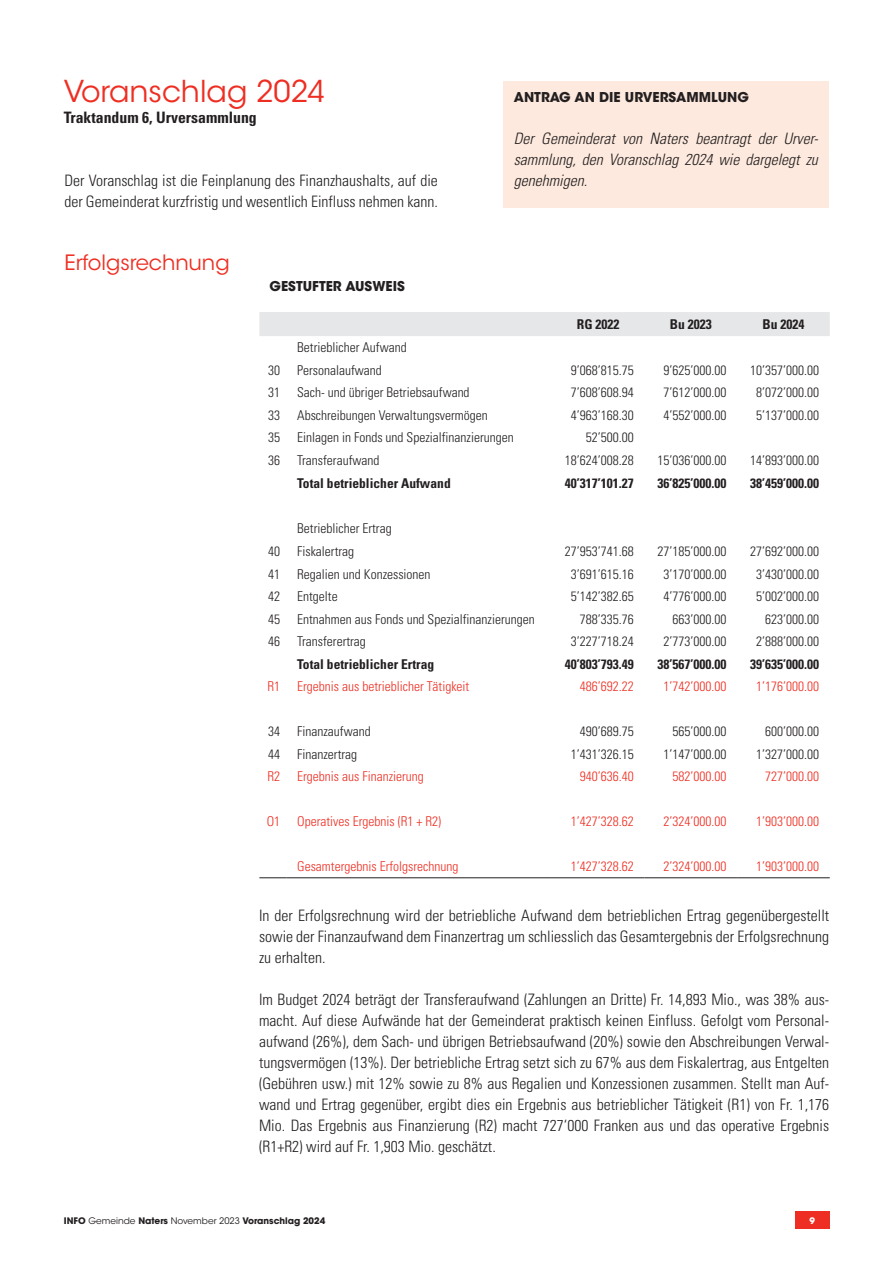
<style>
.page{position:relative;width:893px;height:1263px;background:#fff}
.page>*{position:absolute;margin:0;border:0;box-sizing:border-box;transform-origin:0 0}
.t1{font:30px "ITC Avant Garde Std";color:#ee2e22}
.t2{font:21px "ITC Avant Garde Std";color:#ee2e22}
.t3{font:300 condensed 15.75px/21px "Univers LT Std";color:#231f20;text-align:justify}
.t4{font:italic 300 condensed 15.75px/21px "Univers LT Std";color:#231f20;text-align:justify}
.t5{font:700 condensed 15.75px "Univers LT Std";color:#231f20}
.t6{font:300 condensed 13.5px "Univers LT Std";color:#231f20}
.t7{font:300 condensed 13.5px "Univers LT Std";color:#ee2e22}
.t8{font:700 condensed 13.5px "Univers LT Std";color:#231f20}
.t9{font:700 13.5px "ITC Avant Garde Std";color:#231f20}
.t10{font:700 9px "ITC Avant Garde Std";color:#231f20}
.t11{font:700 9px "ITC Avant Garde Std";color:#fff}
.s1{font-weight:400}
</style>
<div class="page">
<div style="left:795px;top:1212px;width:34px;height:17px;background:#ee2e22"></div>
<div style="left:259px;top:312px;width:571px;height:24px;background:#e6e7e9"></div>
<svg style="left:259px;top:877px;width:28px;height:1px"></svg>
<hr style="left:287px;top:877px;width:265px;height:1px;background:#231f20">
<hr style="left:552px;top:877px;width:93px;height:1px;background:#231f20">
<hr style="left:645px;top:877px;width:92px;height:1px;background:#231f20">
<hr style="left:737px;top:877px;width:93px;height:1px;background:#231f20">
<div style="left:503px;top:81px;width:325px;height:126px;background:#fde9dd"></div>
<h1 class="t1" style="left:64px;top:73px;width:263px">Voranschlag 2024</h1>
<p class="t5" style="left:64px;top:108px;width:195px">Traktandum 6, Urversammlung</p>
<p class="t3" style="left:64px;top:170px;width:375px">Der Voranschlag ist die Feinplanung des Finanzhaushalts, auf die der Gemeinderat kurzfristig und wesentlich Einfluss nehmen kann.</p>
<h2 class="t2" style="left:64px;top:250px;width:167px">Erfolgsrechnung</h2>
<p class="t9" style="left:270px;top:277px;width:137px">GESTUFTER AUSWEIS</p>
<p class="t6" style="left:297px;top:339px;width:111px">Betrieblicher Aufwand</p>
<p class="t9" style="left:514px;top:88px;width:237px">ANTRAG AN DIE URVERSAMMLUNG</p>
<p class="t4" style="left:514px;top:128px;width:306px">Der Gemeinderat von Naters beantragt der Urver&shy;sammlung, den Voranschlag 2024 wie dargelegt zu genehmigen.</p>
<p class="t8" style="left:577px;top:316px;width:44px">RG 2022</p>
<p class="t8" style="left:670px;top:316px;width:43px">Bu 2023</p>
<p class="t8" style="left:762px;top:316px;width:43px">Bu 2024</p>
<p class="t6" style="left:268px;top:362px;width:13px">30</p>
<p class="t6" style="left:297px;top:362px;width:86px">Personalaufwand</p>
<p class="t6" style="left:571px;top:362px;width:64px">9’068’815.75</p>
<p class="t6" style="left:664px;top:362px;width:64px">9’625’000.00</p>
<p class="t6" style="left:750px;top:362px;width:70px">10’357’000.00</p>
<p class="t6" style="left:268px;top:384px;width:13px">31</p>
<p class="t6" style="left:297px;top:384px;width:174px">Sach- und übriger Betriebsaufwand</p>
<p class="t6" style="left:571px;top:384px;width:64px">7’608’608.94</p>
<p class="t6" style="left:664px;top:384px;width:64px">7’612’000.00</p>
<p class="t6" style="left:756px;top:384px;width:64px">8’072’000.00</p>
<p class="t6" style="left:268px;top:407px;width:13px">33</p>
<p class="t6" style="left:297px;top:407px;width:192px">Abschreibungen Verwaltungsvermögen</p>
<p class="t6" style="left:571px;top:407px;width:64px">4’963’168.30</p>
<p class="t6" style="left:664px;top:407px;width:64px">4’552’000.00</p>
<p class="t6" style="left:756px;top:407px;width:64px">5’137’000.00</p>
<p class="t6" style="left:268px;top:429px;width:13px">35</p>
<p class="t6" style="left:297px;top:429px;width:218px">Einlagen in Fonds und Spezialfinanzierungen</p>
<p class="t6" style="left:586px;top:429px;width:49px">52’500.00</p>
<p class="t6" style="left:268px;top:452px;width:13px">36</p>
<p class="t6" style="left:297px;top:452px;width:84px">Transferaufwand</p>
<p class="t6" style="left:565px;top:452px;width:70px">18’624’008.28</p>
<p class="t6" style="left:658px;top:452px;width:70px">15’036’000.00</p>
<p class="t6" style="left:750px;top:452px;width:70px">14’893’000.00</p>
<p class="t8" style="left:297px;top:475px;width:155px">Total betrieblicher Aufwand</p>
<p class="t8" style="left:565px;top:475px;width:70px">40’317’101.27</p>
<p class="t8" style="left:658px;top:475px;width:70px">36’825’000.00</p>
<p class="t8" style="left:750px;top:475px;width:70px">38’459’000.00</p>
<p class="t6" style="left:297px;top:521px;width:96px">Betrieblicher Ertrag</p>
<p class="t6" style="left:268px;top:543px;width:13px">40</p>
<p class="t6" style="left:297px;top:543px;width:58px">Fiskalertrag</p>
<p class="t6" style="left:565px;top:543px;width:70px">27’953’741.68</p>
<p class="t6" style="left:658px;top:543px;width:70px">27’185’000.00</p>
<p class="t6" style="left:750px;top:543px;width:70px">27’692’000.00</p>
<p class="t6" style="left:268px;top:566px;width:13px">41</p>
<p class="t6" style="left:297px;top:566px;width:135px">Regalien und Konzessionen</p>
<p class="t6" style="left:571px;top:566px;width:64px">3’691’615.16</p>
<p class="t6" style="left:664px;top:566px;width:64px">3’170’000.00</p>
<p class="t6" style="left:756px;top:566px;width:64px">3’430’000.00</p>
<p class="t6" style="left:268px;top:588px;width:13px">42</p>
<p class="t6" style="left:297px;top:588px;width:42px">Entgelte</p>
<p class="t6" style="left:571px;top:588px;width:64px">5’142’382.65</p>
<p class="t6" style="left:664px;top:588px;width:64px">4’776’000.00</p>
<p class="t6" style="left:756px;top:588px;width:64px">5’002’000.00</p>
<p class="t6" style="left:268px;top:611px;width:13px">45</p>
<p class="t6" style="left:297px;top:611px;width:239px">Entnahmen aus Fonds und Spezialfinanzierungen</p>
<p class="t6" style="left:580px;top:611px;width:55px">788’335.76</p>
<p class="t6" style="left:673px;top:611px;width:55px">663’000.00</p>
<p class="t6" style="left:765px;top:611px;width:55px">623’000.00</p>
<p class="t6" style="left:268px;top:633px;width:13px">46</p>
<p class="t6" style="left:297px;top:633px;width:70px">Transferertrag</p>
<p class="t6" style="left:571px;top:633px;width:64px">3’227’718.24</p>
<p class="t6" style="left:664px;top:633px;width:64px">2’773’000.00</p>
<p class="t6" style="left:756px;top:633px;width:64px">2’888’000.00</p>
<p class="t8" style="left:297px;top:655px;width:138px">Total betrieblicher Ertrag</p>
<p class="t8" style="left:565px;top:655px;width:70px">40’803’793.49</p>
<p class="t8" style="left:658px;top:655px;width:70px">38’567’000.00</p>
<p class="t8" style="left:750px;top:655px;width:70px">39’635’000.00</p>
<p class="t7" style="left:267px;top:678px;width:14px">R1</p>
<p class="t7" style="left:297px;top:678px;width:174px">Ergebnis aus betrieblicher Tätigkeit</p>
<p class="t7" style="left:580px;top:678px;width:55px">486’692.22</p>
<p class="t7" style="left:664px;top:678px;width:64px">1’742’000.00</p>
<p class="t7" style="left:756px;top:678px;width:64px">1’176’000.00</p>
<p class="t6" style="left:268px;top:723px;width:13px">34</p>
<p class="t6" style="left:297px;top:723px;width:75px">Finanzaufwand</p>
<p class="t6" style="left:580px;top:723px;width:55px">490’689.75</p>
<p class="t6" style="left:673px;top:723px;width:55px">565’000.00</p>
<p class="t6" style="left:765px;top:723px;width:55px">600’000.00</p>
<p class="t6" style="left:268px;top:746px;width:13px">44</p>
<p class="t6" style="left:297px;top:746px;width:61px">Finanzertrag</p>
<p class="t6" style="left:571px;top:746px;width:64px">1’431’326.15</p>
<p class="t6" style="left:664px;top:746px;width:64px">1’147’000.00</p>
<p class="t6" style="left:756px;top:746px;width:64px">1’327’000.00</p>
<p class="t7" style="left:267px;top:768px;width:14px">R2</p>
<p class="t7" style="left:297px;top:768px;width:128px">Ergebnis aus Finanzierung</p>
<p class="t7" style="left:580px;top:768px;width:55px">940’636.40</p>
<p class="t7" style="left:673px;top:768px;width:55px">582’000.00</p>
<p class="t7" style="left:765px;top:768px;width:55px">727’000.00</p>
<p class="t7" style="left:267px;top:813px;width:15px">O1</p>
<p class="t7" style="left:297px;top:813px;width:145px">Operatives Ergebnis (R1 + R2)</p>
<p class="t7" style="left:571px;top:813px;width:64px">1’427’328.62</p>
<p class="t7" style="left:664px;top:813px;width:64px">2’324’000.00</p>
<p class="t7" style="left:756px;top:813px;width:64px">1’903’000.00</p>
<p class="t7" style="left:297px;top:858px;width:163px">Gesamtergebnis Erfolgsrechnung</p>
<p class="t7" style="left:571px;top:858px;width:64px">1’427’328.62</p>
<p class="t7" style="left:664px;top:858px;width:64px">2’324’000.00</p>
<p class="t7" style="left:756px;top:858px;width:64px">1’903’000.00</p>
<p class="t3" style="left:259px;top:905px;width:572px">In der Erfolgsrechnung wird der betriebliche Aufwand dem betrieblichen Ertrag gegenübergestellt sowie der Finanzaufwand dem Finanzertrag um schliesslich das Gesamtergebnis der Erfolgsrechnung zu erhalten.</p>
<p class="t3" style="left:259px;top:989px;width:572px">Im Budget 2024 beträgt der Transferaufwand (Zahlungen an Dritte) Fr. 14,893 Mio., was 38% aus&shy;macht. Auf diese Aufwände hat der Gemeinderat praktisch keinen Einfluss. Gefolgt vom Personal&shy;aufwand (26%), dem Sach- und übrigen Betriebsaufwand (20%) sowie den Abschreibungen Verwal&shy;tungsvermögen (13%). Der betriebliche Ertrag setzt sich zu 67% aus dem Fiskalertrag, aus Entgelten (Gebühren usw.) mit 12% sowie zu 8% aus Regalien und Konzessionen zusammen. Stellt man Auf&shy;wand und Ertrag gegenüber, ergibt dies ein Ergebnis aus betrieblicher Tätigkeit (R1) von Fr. 1,176<br>Mio. Das Ergebnis aus Finanzierung (R2) macht 727‘000 Franken aus und das operative Ergebnis (R1+R2) wird auf Fr. 1,903 Mio. geschätzt.</p>
<p class="t10" style="left:64px;top:1214px;width:263px">INFO <span class="s1">Gemeinde</span> Naters <span class="s1">November 2023</span> Voranschlag 2024</p>
<p class="t11" style="left:809px;top:1214px;width:7px">9</p>
</div>
